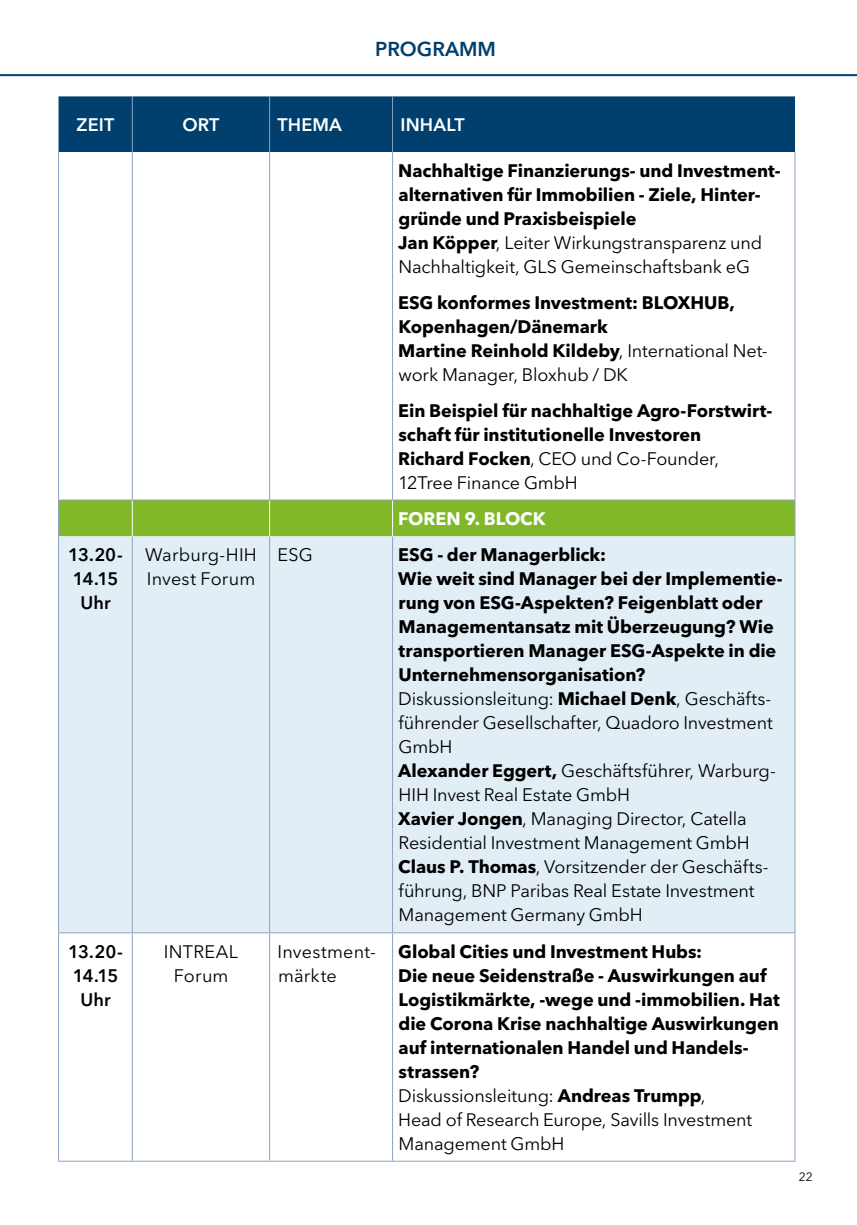
<style>
.page{position:relative;width:857px;height:1225px;background:#fff}
.page>*{position:absolute;margin:0;border:0;box-sizing:border-box;transform-origin:0 0}
.t1{font:600 20px "Avenir Next LT Pro";color:#003f6e}
.t2{font:700 18px/24px "Avenir Next LT Pro";letter-spacing:-.005em;color:#000}
.t3{font:18px/24px "Avenir Next LT Pro";letter-spacing:-.01em;color:#000}
.t4{font:18px/24px "Avenir Next LT Pro";letter-spacing:.01em;color:#000}
.t5{font:600 18px/24px "Avenir Next LT Pro";letter-spacing:-.025em;color:#000;text-align:center}
.t6{font:600 18px "Avenir Next LT Pro";letter-spacing:.005em;color:#fff}
.t7{font:700 18px "Avenir Next LT Pro";letter-spacing:-.005em;color:#fff}
.t8{font:18px/24px "Avenir Next LT Pro";letter-spacing:.015em;color:#000;text-align:center}
.t9{font:12px "Avenir Next LT Pro";color:#000}
.s1{font-weight:400}
.s2{font-weight:700}
</style>
<div class="page">
<div style="left:58px;top:96px;width:736px;height:56px;background:#003f6e"></div>
<div style="left:59px;top:500px;width:735px;height:36px;background:#81b828"></div>
<div style="left:59px;top:536px;width:735px;height:396px;background:#e2eef5"></div>
<hr style="left:58px;top:499px;width:74px;height:1px;background:#8da2c2">
<hr style="left:132px;top:499px;width:137px;height:1px;background:#8da2c2">
<hr style="left:269px;top:499px;width:123px;height:1px;background:#8da2c2">
<hr style="left:392px;top:499px;width:403px;height:1px;background:#8da2c2">
<hr style="left:132px;top:96px;width:1px;height:56px;background:#8da2c2">
<hr style="left:269px;top:96px;width:1px;height:56px;background:#8da2c2">
<hr style="left:392px;top:96px;width:1px;height:56px;background:#8da2c2">
<hr style="left:58px;top:152px;width:1px;height:347px;background:#8da2c2">
<hr style="left:132px;top:152px;width:1px;height:347px;background:#8da2c2">
<hr style="left:269px;top:152px;width:1px;height:347px;background:#8da2c2">
<hr style="left:392px;top:152px;width:1px;height:347px;background:#8da2c2">
<hr style="left:794px;top:152px;width:1px;height:347px;background:#8da2c2">
<hr style="left:58px;top:536px;width:1px;height:396px;background:#8da2c2">
<hr style="left:132px;top:536px;width:1px;height:396px;background:#8da2c2">
<hr style="left:269px;top:536px;width:1px;height:396px;background:#8da2c2">
<hr style="left:392px;top:536px;width:1px;height:396px;background:#8da2c2">
<hr style="left:794px;top:536px;width:1px;height:396px;background:#8da2c2">
<hr style="left:58px;top:500px;width:1px;height:36px;background:#8da2c2">
<hr style="left:794px;top:500px;width:1px;height:36px;background:#8da2c2">
<hr style="left:132px;top:500px;width:1px;height:36px;background:#fff">
<hr style="left:269px;top:500px;width:1px;height:36px;background:#fff">
<hr style="left:392px;top:500px;width:1px;height:36px;background:#fff">
<hr style="left:58px;top:932px;width:74px;height:1px;background:#8da2c2">
<hr style="left:58px;top:933px;width:1px;height:227px;background:#8da2c2">
<hr style="left:58px;top:1160px;width:74px;height:1px;background:#8da2c2">
<hr style="left:132px;top:932px;width:137px;height:1px;background:#8da2c2">
<hr style="left:132px;top:933px;width:1px;height:227px;background:#8da2c2">
<hr style="left:132px;top:1160px;width:137px;height:1px;background:#8da2c2">
<hr style="left:269px;top:932px;width:123px;height:1px;background:#8da2c2">
<hr style="left:269px;top:933px;width:1px;height:227px;background:#8da2c2">
<hr style="left:269px;top:1160px;width:123px;height:1px;background:#8da2c2">
<hr style="left:392px;top:932px;width:403px;height:1px;background:#8da2c2">
<hr style="left:392px;top:933px;width:1px;height:227px;background:#8da2c2">
<hr style="left:794px;top:933px;width:1px;height:227px;background:#8da2c2">
<hr style="left:392px;top:1160px;width:403px;height:1px;background:#8da2c2">
<hr style="left:0;top:74px;width:856px;height:2px;background:#003f6e">
<p class="t1" style="left:375px;top:37px;width:122px">PROGRAMM</p>
<p class="t6" style="left:77px;top:114px;width:39px">ZEIT</p>
<p class="t6" style="left:182px;top:114px;width:39px">ORT</p>
<p class="t6" style="left:277px;top:114px;width:66px">THEMA</p>
<p class="t6" style="left:400px;top:114px;width:66px">INHALT</p>
<p class="t2" style="left:398px;top:158px;width:384px">Nachhaltige Finanzierungs- und Investment&shy;alternativen für Immobilien - Ziele, Hinter&shy;gründe und Praxisbeispiele<br>Jan Köpper<span class="s1">, Leiter Wirkungstransparenz und Nachhaltigkeit, GLS Gemeinschaftsbank eG</span></p>
<p class="t2" style="left:398px;top:290px;width:371px">ESG konformes Investment: BLOXHUB, Kopenhagen/Dänemark<br>Martine Reinhold Kildeby<span class="s1">, International Net&shy;work Manager, Bloxhub / DK</span></p>
<p class="t2" style="left:398px;top:398px;width:375px">Ein Beispiel für nachhaltige Agro-Forstwirt&shy;schaft für institutionelle Investoren<br>Richard Focken<span class="s1">, CEO und Co-Founder, 12Tree Finance GmbH</span></p>
<p class="t7" style="left:398px;top:507px;width:149px">FOREN 9. BLOCK</p>
<p class="t5" style="left:68px;top:543px;width:56px">13.20-<br>14.15<br>Uhr</p>
<p class="t4" style="left:145px;top:543px;width:113px">Warburg-HIH<br>Invest Forum</p>
<p class="t3" style="left:277px;top:543px;width:37px">ESG</p>
<p class="t3" style="left:398px;top:543px;width:386px"><span class="s2">ESG - der Managerblick:<br>Wie weit sind Manager bei der Implementie&shy;rung von ESG-Aspekten? Feigenblatt oder Managementansatz mit Überzeugung? Wie transportieren Manager ESG-Aspekte in die Unternehmensorganisation?<br></span>Diskussionsleitung: <span class="s2">Michael Denk</span>, Geschäfts&shy;führender Gesellschafter, Quadoro Investment GmbH<br><span class="s2">Alexander Eggert,</span> Geschäftsführer, Warburg-HIH Invest Real Estate GmbH<br><span class="s2">Xavier Jongen</span>, Managing Director, Catella Residential Investment Management GmbH <span class="s2">Claus P. Thomas</span>, Vorsitzender der Geschäfts&shy;führung, BNP Paribas Real Estate Investment Management Germany GmbH</p>
<p class="t5" style="left:68px;top:939px;width:56px">13.20-<br>14.15<br>Uhr</p>
<p class="t8" style="left:164px;top:939px;width:76px">INTREAL<br>Forum</p>
<p class="t4" style="left:277px;top:939px;width:100px">Investment&shy;märkte</p>
<p class="t2" style="left:398px;top:939px;width:383px">Global Cities und Investment Hubs:<br>Die neue Seidenstraße - Auswirkungen auf Logistikmärkte, -wege und -immobilien. Hat die Corona Krise nachhaltige Auswirkungen auf internationalen Handel und Handels&shy;strassen?<br><span class="s1">Diskussionsleitung:</span> Andreas Trumpp<span class="s1">,<br>Head of Research Europe, Savills Investment Management GmbH</span></p>
<p class="t9" style="left:798px;top:1169px;width:15px">22</p>
</div>
